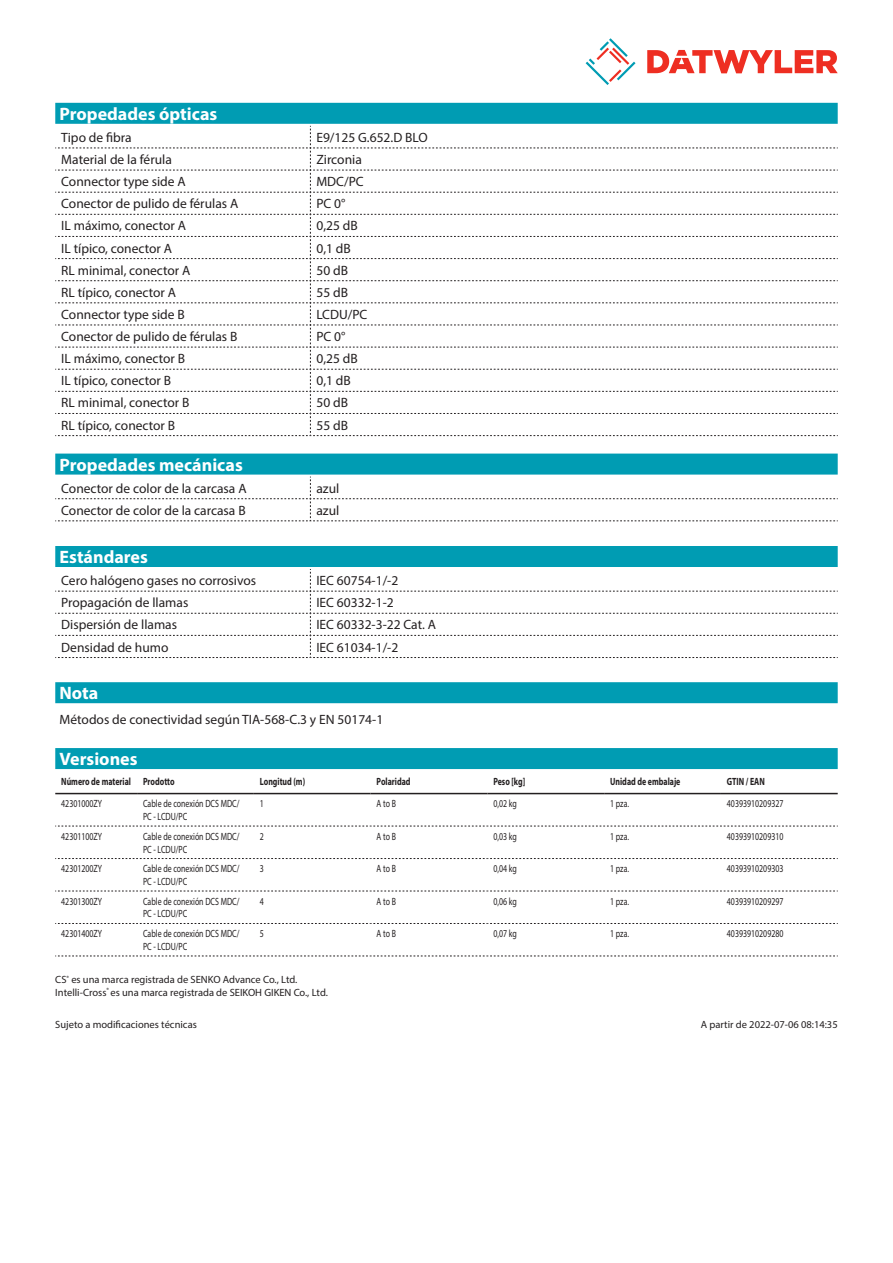
<style>
.page{position:relative;width:893px;height:1263px;background:#fff}
.page>*{position:absolute;margin:0;border:0;box-sizing:border-box;transform-origin:0 0}
.Standard_Head_Proper{font:700 18px "Myriad Pro";color:#fff}
.myriad_light_propert{font:13.5px "Myriad Pro";color:#231f20}
.Standard_text{font:13.5px "Myriad Pro";color:#231f20}
.myriadlight{font:10.5px/12.6px "Myriad Pro";color:#231f20;scale:.75 1}
.imagetext{font:10.5px "Myriad Pro";color:#231f20}
.myriadbold{font:700 10.5px "Myriad Pro";color:#231f20;scale:.75 1}
.Footnote{font:10.5px "Myriad Pro";color:#231f20}
</style>
<div class="page">
<svg style="left:586px;top:38px;width:49px;height:47px"></svg>
<svg style="left:647px;top:50px;width:191px;height:23px"></svg>
<div style="left:55px;top:546px;width:783px;height:21px;background:#009cb3"></div>
<svg style="left:55px;top:569px;width:783px;height:89px"></svg>
<div style="left:55px;top:682px;width:783px;height:21px;background:#009cb3"></div>
<div style="left:55px;top:748px;width:783px;height:21px;background:#009cb3"></div>
<hr style="left:55px;top:793px;width:82px;height:1px;background:#231f20">
<hr style="left:137px;top:793px;width:117px;height:1px;background:#231f20">
<hr style="left:254px;top:793px;width:117px;height:1px;background:#231f20">
<hr style="left:371px;top:793px;width:116px;height:1px;background:#231f20">
<hr style="left:487px;top:793px;width:117px;height:1px;background:#231f20">
<hr style="left:604px;top:793px;width:117px;height:1px;background:#231f20">
<hr style="left:721px;top:793px;width:117px;height:1px;background:#231f20">
<svg style="left:55px;top:826px;width:783px;height:1px"></svg>
<svg style="left:55px;top:858px;width:783px;height:1px"></svg>
<svg style="left:55px;top:891px;width:783px;height:1px"></svg>
<svg style="left:55px;top:923px;width:783px;height:1px"></svg>
<svg style="left:55px;top:956px;width:783px;height:1px"></svg>
<div style="left:55px;top:103px;width:783px;height:21px;background:#009cb3"></div>
<svg style="left:55px;top:126px;width:783px;height:310px"></svg>
<div style="left:55px;top:454px;width:783px;height:21px;background:#009cb3"></div>
<svg style="left:55px;top:477px;width:783px;height:45px"></svg>
<p class="Standard_Head_Proper" style="left:60px;top:102px;width:159px">Propedades ópticas</p>
<p class="myriad_light_propert" style="left:61px;top:129px;width:72px">Tipo de fibra</p>
<p class="myriad_light_propert" style="left:316px;top:129px;width:113px">E9/125 G.652.D BLO</p>
<p class="myriad_light_propert" style="left:61px;top:151px;width:112px">Material de la férula</p>
<p class="myriad_light_propert" style="left:316px;top:151px;width:47px">Zirconia</p>
<p class="myriad_light_propert" style="left:61px;top:173px;width:126px">Connector type side A</p>
<p class="myriad_light_propert" style="left:316px;top:173px;width:49px">MDC/PC</p>
<p class="myriad_light_propert" style="left:61px;top:195px;width:179px">Conector de pulido de férulas A</p>
<p class="myriad_light_propert" style="left:316px;top:195px;width:31px">PC 0°</p>
<p class="myriad_light_propert" style="left:61px;top:218px;width:126px">IL máximo, conector A</p>
<p class="myriad_light_propert" style="left:316px;top:218px;width:43px">0,25 dB</p>
<p class="myriad_light_propert" style="left:61px;top:240px;width:112px">IL típico, conector A</p>
<p class="myriad_light_propert" style="left:316px;top:240px;width:36px">0,1 dB</p>
<p class="myriad_light_propert" style="left:61px;top:262px;width:131px">RL minimal, conector A</p>
<p class="myriad_light_propert" style="left:316px;top:262px;width:33px">50 dB</p>
<p class="myriad_light_propert" style="left:61px;top:284px;width:116px">RL típico, conector A</p>
<p class="myriad_light_propert" style="left:316px;top:284px;width:33px">55 dB</p>
<p class="myriad_light_propert" style="left:61px;top:306px;width:125px">Connector type side B</p>
<p class="myriad_light_propert" style="left:316px;top:306px;width:53px">LCDU/PC</p>
<p class="myriad_light_propert" style="left:61px;top:328px;width:178px">Conector de pulido de férulas B</p>
<p class="myriad_light_propert" style="left:316px;top:328px;width:31px">PC 0°</p>
<p class="myriad_light_propert" style="left:61px;top:350px;width:125px">IL máximo, conector B</p>
<p class="myriad_light_propert" style="left:316px;top:350px;width:43px">0,25 dB</p>
<p class="myriad_light_propert" style="left:61px;top:372px;width:111px">IL típico, conector B</p>
<p class="myriad_light_propert" style="left:316px;top:372px;width:36px">0,1 dB</p>
<p class="myriad_light_propert" style="left:61px;top:395px;width:130px">RL minimal, conector B</p>
<p class="myriad_light_propert" style="left:316px;top:395px;width:33px">50 dB</p>
<p class="myriad_light_propert" style="left:61px;top:417px;width:115px">RL típico, conector B</p>
<p class="myriad_light_propert" style="left:316px;top:417px;width:33px">55 dB</p>
<p class="Standard_Head_Proper" style="left:60px;top:453px;width:185px">Propedades mecánicas</p>
<p class="myriad_light_propert" style="left:61px;top:480px;width:187px">Conector de color de la carcasa A</p>
<p class="myriad_light_propert" style="left:316px;top:480px;width:24px">azul</p>
<p class="myriad_light_propert" style="left:61px;top:502px;width:186px">Conector de color de la carcasa B</p>
<p class="myriad_light_propert" style="left:316px;top:502px;width:24px">azul</p>
<p class="Standard_Head_Proper" style="left:60px;top:545px;width:90px">Estándares</p>
<p class="myriad_light_propert" style="left:61px;top:572px;width:196px">Cero halógeno gases no corrosivos</p>
<p class="myriad_light_propert" style="left:316px;top:572px;width:83px">IEC 60754-1/-2</p>
<p class="myriad_light_propert" style="left:61px;top:594px;width:129px">Propagación de llamas</p>
<p class="myriad_light_propert" style="left:316px;top:594px;width:79px">IEC 60332-1-2</p>
<p class="myriad_light_propert" style="left:61px;top:616px;width:117px">Dispersión de llamas</p>
<p class="myriad_light_propert" style="left:316px;top:616px;width:121px">IEC 60332-3-22 Cat. A</p>
<p class="myriad_light_propert" style="left:61px;top:639px;width:109px">Densidad de humo</p>
<p class="myriad_light_propert" style="left:316px;top:639px;width:83px">IEC 61034-1/-2</p>
<p class="Standard_Head_Proper" style="left:60px;top:681px;width:40px">Nota</p>
<p class="Standard_text" style="left:60px;top:711px;width:325px">Métodos de conectividad según TIA-568-C.3 y EN 50174-1</p>
<p class="Standard_Head_Proper" style="left:60px;top:747px;width:80px">Versiones</p>
<p class="myriadbold" style="left:61px;top:774px;width:95px">Número de material</p>
<p class="myriadbold" style="left:143px;top:774px;width:44px">Prodotto</p>
<p class="myriadbold" style="left:260px;top:774px;width:62px">Longitud (m)</p>
<p class="myriadbold" style="left:377px;top:774px;width:47px">Polaridad</p>
<p class="myriadbold" style="left:493px;top:774px;width:44px">Peso [kg]</p>
<p class="myriadbold" style="left:610px;top:774px;width:95px">Unidad de embalaje</p>
<p class="myriadbold" style="left:727px;top:774px;width:52px">GTIN / EAN</p>
<p class="myriadlight" style="left:61px;top:797px;width:56px">42301000ZY</p>
<p class="myriadlight" style="left:143px;top:797px;width:130px">Cable de conexión DCS MDC/<br>PC - LCDU/PC</p>
<p class="myriadlight" style="left:260px;top:797px;width:7px">1</p>
<p class="myriadlight" style="left:377px;top:797px;width:27px">A to B</p>
<p class="myriadlight" style="left:493px;top:797px;width:33px">0,02 kg</p>
<p class="myriadlight" style="left:610px;top:797px;width:27px">1 pza.</p>
<p class="myriadlight" style="left:727px;top:797px;width:77px">40393910209327</p>
<p class="myriadlight" style="left:61px;top:830px;width:56px">42301100ZY</p>
<p class="myriadlight" style="left:143px;top:830px;width:130px">Cable de conexión DCS MDC/<br>PC - LCDU/PC</p>
<p class="myriadlight" style="left:260px;top:830px;width:7px">2</p>
<p class="myriadlight" style="left:377px;top:830px;width:27px">A to B</p>
<p class="myriadlight" style="left:493px;top:830px;width:33px">0,03 kg</p>
<p class="myriadlight" style="left:610px;top:830px;width:27px">1 pza.</p>
<p class="myriadlight" style="left:727px;top:830px;width:77px">40393910209310</p>
<p class="myriadlight" style="left:61px;top:862px;width:56px">42301200ZY</p>
<p class="myriadlight" style="left:143px;top:862px;width:130px">Cable de conexión DCS MDC/<br>PC - LCDU/PC</p>
<p class="myriadlight" style="left:260px;top:862px;width:7px">3</p>
<p class="myriadlight" style="left:377px;top:862px;width:27px">A to B</p>
<p class="myriadlight" style="left:493px;top:862px;width:33px">0,04 kg</p>
<p class="myriadlight" style="left:610px;top:862px;width:27px">1 pza.</p>
<p class="myriadlight" style="left:727px;top:862px;width:77px">40393910209303</p>
<p class="myriadlight" style="left:61px;top:895px;width:56px">42301300ZY</p>
<p class="myriadlight" style="left:143px;top:895px;width:130px">Cable de conexión DCS MDC/<br>PC - LCDU/PC</p>
<p class="myriadlight" style="left:260px;top:895px;width:7px">4</p>
<p class="myriadlight" style="left:377px;top:895px;width:27px">A to B</p>
<p class="myriadlight" style="left:493px;top:895px;width:33px">0,06 kg</p>
<p class="myriadlight" style="left:610px;top:895px;width:27px">1 pza.</p>
<p class="myriadlight" style="left:727px;top:895px;width:77px">40393910209297</p>
<p class="myriadlight" style="left:61px;top:927px;width:56px">42301400ZY</p>
<p class="myriadlight" style="left:143px;top:927px;width:130px">Cable de conexión DCS MDC/<br>PC - LCDU/PC</p>
<p class="myriadlight" style="left:260px;top:927px;width:7px">5</p>
<p class="myriadlight" style="left:377px;top:927px;width:27px">A to B</p>
<p class="myriadlight" style="left:493px;top:927px;width:33px">0,07 kg</p>
<p class="myriadlight" style="left:610px;top:927px;width:27px">1 pza.</p>
<p class="myriadlight" style="left:727px;top:927px;width:77px">40393910209280</p>
<p class="imagetext" style="left:55px;top:973px;width:244px">CS<sup>®</sup> es una marca registrada de SENKO Advance Co., Ltd.</p>
<p class="imagetext" style="left:55px;top:986px;width:274px">Intelli-Cross<sup>®</sup> es una marca registrada de SEIKOH GIKEN Co., Ltd.</p>
<p class="Footnote" style="left:55px;top:1017px;width:143px">Sujeto a modificaciones técnicas</p>
<p class="Footnote" style="left:701px;top:1017px;width:138px">A partir de 2022-07-06 08:14:35</p>
</div>
